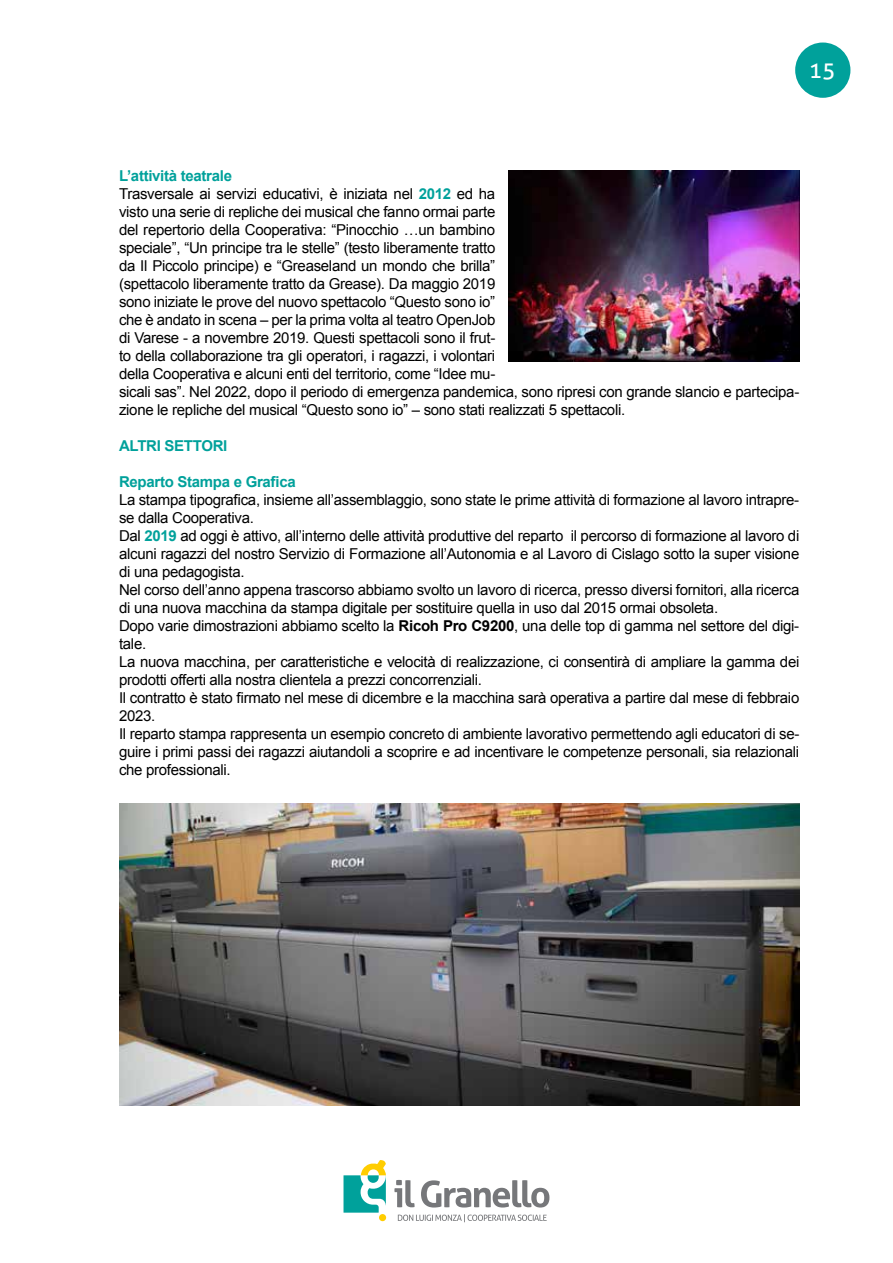
<style>
.page{position:relative;width:893px;height:1263px;background:#fff}
.page>*{position:absolute;margin:0;border:0;box-sizing:border-box;transform-origin:0 0}
.t1{font:22.5px "Aller";color:#fff}
.t2{font:15px/18px "Arial";letter-spacing:-.02em;color:#000}
.t3{font:700 15px "Arial";letter-spacing:-.02em;color:#00a19b}
.s1{font-weight:700;color:#00a19b}
.s2{font-weight:700}
</style>
<div class="page">
<div style="left:379px;top:1214px;width:7px;height:7px;background:#ffcd00;border-radius:50%"></div>
<svg style="left:394px;top:1180px;width:21px;height:27px"></svg>
<svg style="left:421px;top:1180px;width:128px;height:27px"></svg>
<svg style="left:343px;top:1160px;width:43px;height:52px"></svg>
<svg style="left:398px;top:1214px;width:149px;height:8px"></svg>
<div style="left:795px;top:43px;width:55px;height:55px;background:#00a19b;border-radius:50%"></div>
<img style="left:119px;top:804px;width:680px;height:302px">
<img style="left:508px;top:170px;width:291px;height:191px">
<h1 class="t1" style="left:809px;top:57px;width:28px">15</h1>
<p class="t2" style="left:119px;top:167px;width:682px"><span class="s1">L’attività teatrale<br></span>Trasversale ai servizi educativi, è iniziata nel <span class="s1">2012</span> ed ha<br>visto una serie di repliche dei musical che fanno ormai parte<br>del repertorio della Cooperativa: “Pinocchio …un bambino<br>speciale”, “Un principe tra le stelle” (testo liberamente tratto<br>da Il Piccolo principe) e “Greaseland un mondo che brilla”<br>(spettacolo liberamente tratto da Grease). Da maggio 2019<br>sono iniziate le prove del nuovo spettacolo “Questo sono io”<br>che è andato in scena – per la prima volta al teatro OpenJob<br>di Varese - a novembre 2019. Questi spettacoli sono il frut-<br>to della collaborazione tra gli operatori, i ragazzi, i volontari<br>della Cooperativa e alcuni enti del territorio, come “Idee mu-<br>sicali sas”. Nel 2022, dopo il periodo di emergenza pandemica, sono ripresi con grande slancio e partecipa&shy;zione le repliche del musical “Questo sono io” – sono stati realizzati 5 spettacoli.</p>
<p class="t3" style="left:119px;top:436px;width:110px">ALTRI SETTORI</p>
<p class="t3" style="left:119px;top:472px;width:178px">Reparto Stampa e Grafica</p>
<p class="t2" style="left:119px;top:491px;width:682px">La stampa tipografica, insieme all’assemblaggio, sono state le prime attività di formazione al lavoro intrapre&shy;se dalla Cooperativa.<br>Dal <span class="s1">2019</span> ad oggi è attivo, all’interno delle attività produttive del reparto il percorso di formazione al lavoro di alcuni ragazzi del nostro Servizio di Formazione all’Autonomia e al Lavoro di Cislago sotto la super visione di una pedagogista.<br>Nel corso dell’anno appena trascorso abbiamo svolto un lavoro di ricerca, presso diversi fornitori, alla ricerca di una nuova macchina da stampa digitale per sostituire quella in uso dal 2015 ormai obsoleta.<br>Dopo varie dimostrazioni abbiamo scelto la <span class="s2">Ricoh Pro C9200</span>, una delle top di gamma nel settore del digi&shy;tale.<br>La nuova macchina, per caratteristiche e velocità di realizzazione, ci consentirà di ampliare la gamma dei prodotti offerti alla nostra clientela a prezzi concorrenziali.<br>Il contratto è stato firmato nel mese di dicembre e la macchina sarà operativa a partire dal mese di febbraio 2023.<br>Il reparto stampa rappresenta un esempio concreto di ambiente lavorativo permettendo agli educatori di se&shy;guire i primi passi dei ragazzi aiutandoli a scoprire e ad incentivare le competenze personali, sia relazionali che professionali.</p>
</div>
